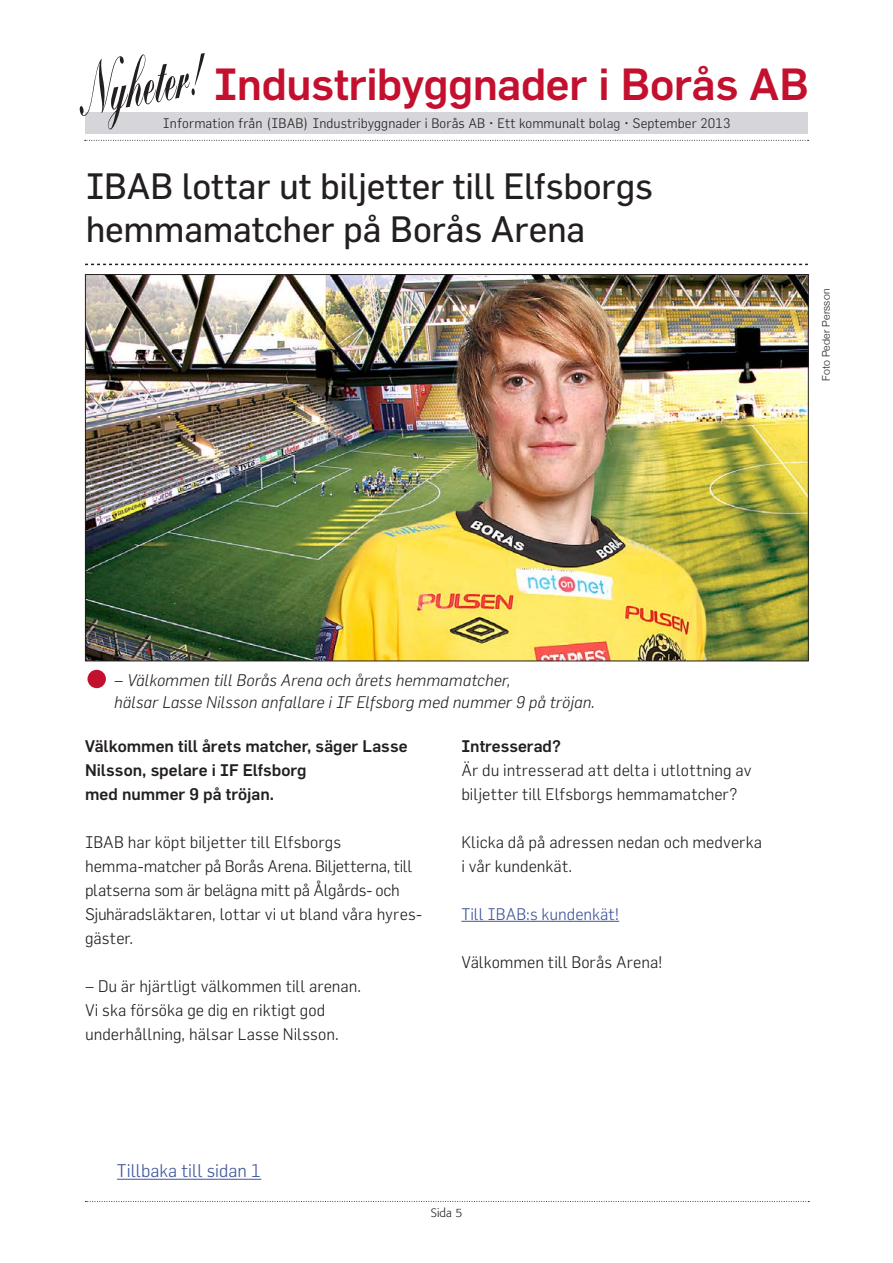
<style>
.page{position:relative;width:893px;height:1263px;background:#fff}
.page>*{position:absolute;margin:0;border:0;box-sizing:border-box;transform-origin:0 0}
.t1{font:500 44.25px "Flama";letter-spacing:-.01em;color:#c3102f}
.t2{font:36px/43.3px "Flama";letter-spacing:-.005em;color:#231f20}
.t3{font:300 18px "Flama";color:#3f569a}
.t4{font:300 16.5px/24px "Flama";color:#231f20}
.t5{font:italic 300 16.5px/21.8px "Flama";color:#231f20}
.t6{font:500 16.5px/24px "Flama";color:#231f20}
.t7{font:300 16.5px "Flama";color:#3f569a}
.t8{font:300 13.5px "Flama";letter-spacing:.005em;color:#231f20}
.t9{font:300 12px "Formata";color:#231f20}
.t10{font:300 10.5px "Helvetica Neue";letter-spacing:.02em;color:#231f20}
</style>
<div class="page">
<div style="left:85px;top:112px;width:723px;height:21px;background:#d6d5da"></div>
<svg style="left:79px;top:53px;width:126px;height:77px"></svg>
<svg style="left:85px;top:140px;width:723px;height:1px"></svg>
<svg style="left:85px;top:1201px;width:724px;height:1px"></svg>
<hr style="left:117px;top:1179px;width:144px;height:1px;background:#3f569a">
<svg style="left:85px;top:264px;width:723px;height:1px"></svg>
<div style="left:87px;top:670px;width:19px;height:18px;background:#c3102f;border-radius:50%"></div>
<img style="left:87px;top:276px;width:720px;height:383px">
<hr style="left:461px;top:921px;width:158px;height:1px;background:#3f569a">
<h1 class="t1" style="left:214px;top:57px;width:597px">Industribyggnader i Borås AB</h1>
<p class="t8" style="left:163px;top:115px;width:569px">Information från (IBAB) Industribyggnader i Borås AB • Ett kommunalt bolag • September 2013</p>
<h2 class="t2" style="left:86px;top:163px;width:569px">IBAB lottar ut biljetter till Elfsborgs hemmamatcher på Borås Arena</h2>
<p class="t10" style="left:817px;top:381px;width:94px;rotate:-90deg">Foto Peder Persson</p>
<p class="t5" style="left:114px;top:669px;width:482px">– Välkommen till Borås Arena och årets hemmamatcher,<br>hälsar Lasse Nilsson anfallare i IF Elfsborg med nummer 9 på tröjan.</p>
<p class="t6" style="left:85px;top:733px;width:324px">Välkommen till årets matcher, säger Lasse<br>Nilsson, spelare i IF Elfsborg<br>med nummer 9 på tröjan.</p>
<p class="t4" style="left:85px;top:829px;width:338px">IBAB har köpt biljetter till Elfsborgs hemma-matcher på Borås Arena. Biljetterna, till platserna som är belägna mitt på Ålgårds- och Sjuhäradsläktaren, lottar vi ut bland våra hyres&shy;gäster.</p>
<p class="t4" style="left:85px;top:973px;width:278px">– Du är hjärtligt välkommen till arenan.<br>Vi ska försöka ge dig en riktigt god underhållning, hälsar Lasse Nilsson.</p>
<p class="t6" style="left:461px;top:733px;width:101px">Intresserad?</p>
<p class="t4" style="left:461px;top:757px;width:292px">Är du intresserad att delta i utlottning av biljetter till Elfsborgs hemmamatcher?</p>
<p class="t4" style="left:461px;top:829px;width:302px">Klicka då på adressen nedan och medverka i vår kundenkät.</p>
<p class="t7" style="left:461px;top:904px;width:159px">Till IBAB:s kundenkät!</p>
<p class="t4" style="left:461px;top:949px;width:203px">Välkommen till Borås Arena!</p>
<p class="t3" style="left:117px;top:1160px;width:146px">Tillbaka till sidan 1</p>
<p class="t9" style="left:431px;top:1206px;width:33px">Sida 5</p>
</div>
